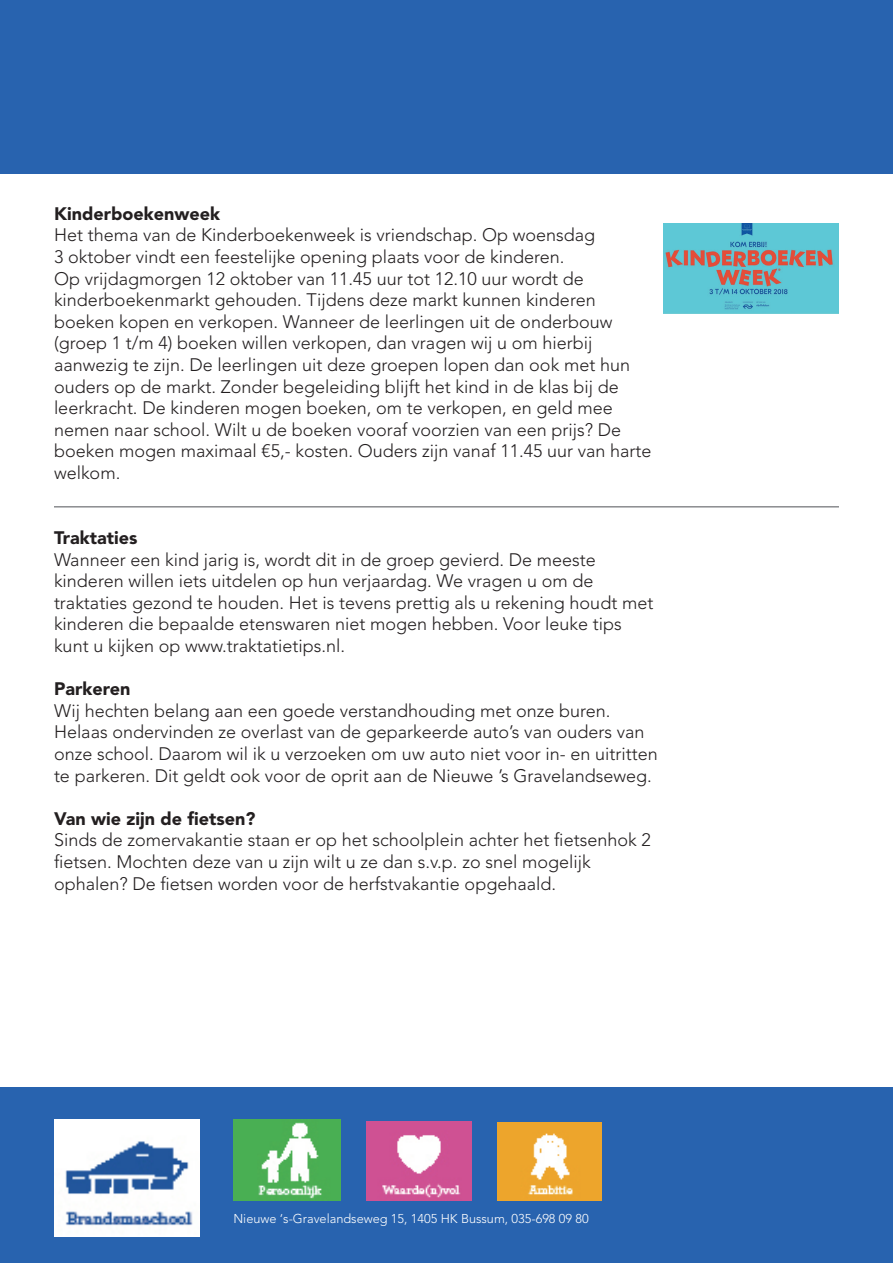
<style>
.page{position:relative;width:893px;height:1263px;background:#2863af}
.page>*{position:absolute;margin:0;border:0;box-sizing:border-box;transform-origin:0 0}
.t1{font:300 18px/21.6px "Avenir LT Std";color:#231f20}
.t2{font:900 18px "Avenir LT Std";color:#231f20}
.t3{font:300 12.75px "Avenir LT Std";color:#fff}
</style>
<div class="page">
<div style="left:0;top:174px;width:893px;height:912px;background:#fff"></div>
<img style="left:366px;top:1121px;width:105px;height:80px">
<img style="left:497px;top:1122px;width:104px;height:79px">
<img style="left:233px;top:1120px;width:107px;height:81px">
<img style="left:54px;top:1120px;width:145px;height:116px">
<img style="left:663px;top:224px;width:176px;height:89px">
<hr style="left:54px;top:506px;width:785px;height:1px;background:#8a8c8f">
<p class="t2" style="left:54px;top:203px;width:167px">Kinderboekenweek</p>
<p class="t1" style="left:54px;top:224px;width:599px">Het thema van de Kinderboekenweek is vriendschap. Op woensdag<br>3 oktober vindt een feestelijke opening plaats voor de kinderen.<br>Op vrijdagmorgen 12 oktober van 11.45 uur tot 12.10 uur wordt de kinderboekenmarkt gehouden. Tijdens deze markt kunnen kinderen boeken kopen en verkopen. Wanneer de leerlingen uit de onderbouw (groep 1 t/m 4) boeken willen verkopen, dan vragen wij u om hierbij aanwezig te zijn. De leerlingen uit deze groepen lopen dan ook met hun ouders op de markt. Zonder begeleiding blijft het kind in de klas bij de leerkracht. De kinderen mogen boeken, om te verkopen, en geld mee nemen naar school. Wilt u de boeken vooraf voorzien van een prijs? De boeken mogen maximaal €5,- kosten. Ouders zijn vanaf 11.45 uur van harte welkom.</p>
<p class="t2" style="left:54px;top:527px;width:85px">Traktaties</p>
<p class="t1" style="left:54px;top:548px;width:601px">Wanneer een kind jarig is, wordt dit in de groep gevierd. De meeste kinderen willen iets uitdelen op hun verjaardag. We vragen u om de traktaties gezond te houden. Het is tevens prettig als u rekening houdt met kinderen die bepaalde etenswaren niet mogen hebben. Voor leuke tips kunt u kijken op www.traktatietips.nl.</p>
<p class="t2" style="left:54px;top:678px;width:78px">Parkeren</p>
<p class="t1" style="left:54px;top:700px;width:605px">Wij hechten belang aan een goede verstandhouding met onze buren.<br>Helaas ondervinden ze overlast van de geparkeerde auto’s van ouders van onze school. Daarom wil ik u verzoeken om uw auto niet voor in- en uitritten te parkeren. Dit geldt ook voor de oprit aan de Nieuwe ’s Gravelandseweg.</p>
<p class="t2" style="left:54px;top:807px;width:203px">Van wie zijn de fietsen?</p>
<p class="t1" style="left:54px;top:829px;width:598px">Sinds de zomervakantie staan er op het schoolplein achter het fietsenhok 2 fietsen. Mochten deze van u zijn wilt u ze dan s.v.p. zo snel mogelijk ophalen? De fietsen worden voor de herfstvakantie opgehaald.</p>
<p class="t3" style="left:233px;top:1211px;width:357px">Nieuwe ‘s-Gravelandseweg 15, 1405 HK Bussum, 035-698 09 80</p>
</div>
